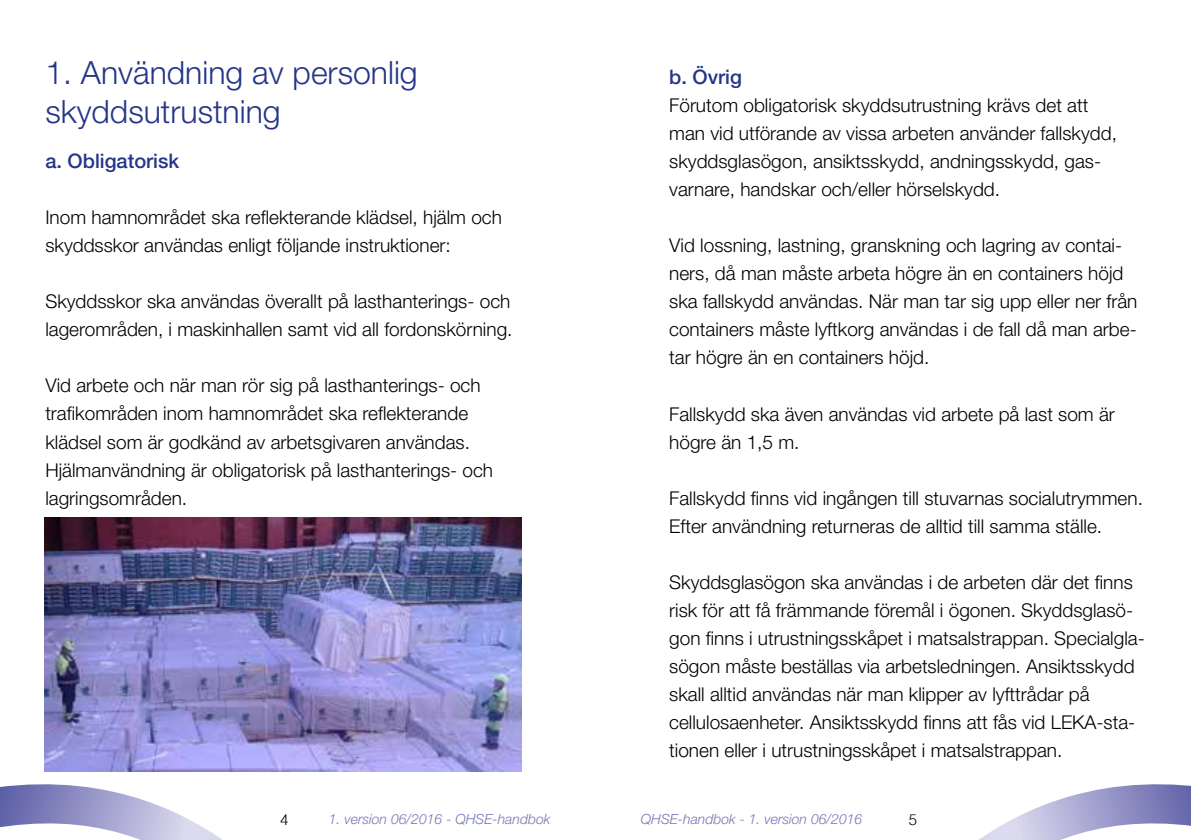
<style>
.page{position:relative;width:1191px;height:840px;background:#fff}
.page>*{position:absolute;margin:0;border:0;box-sizing:border-box;transform-origin:0 0}
.t1{font:300 32px/38.4px "Helvetica Neue LT Pro";color:#243588}
.t2{font:500 20px "Helvetica Neue LT Pro";color:#243588}
.t3{font:300 19px/28px "Helvetica Neue LT Pro";color:#000}
.t4{font:300 15px "Helvetica";color:#000}
.t5{font:italic 300 14px "Helvetica Neue LT Pro";color:#7778b5}
</style>
<div class="page">
<svg style="left:980px;top:784px;width:211px;height:55px"></svg>
<svg style="left:0;top:684px;width:306px;height:155px"></svg>
<img style="left:45px;top:517px;width:477px;height:254px">
<h1 class="t1" style="left:45px;top:53px;width:374px">1. Användning av personlig skyddsutrustning</h1>
<p class="t2" style="left:45px;top:149px;width:135px">a. Obligatorisk</p>
<p class="t3" style="left:45px;top:203px;width:458px">Inom hamnområdet ska reflekterande klädsel, hjälm och skyddsskor användas enligt följande instruktioner:</p>
<p class="t3" style="left:45px;top:287px;width:468px">Skyddsskor ska användas överallt på lasthanterings- och lagerområden, i maskinhallen samt vid all fordonskörning.</p>
<p class="t3" style="left:45px;top:371px;width:449px">Vid arbete och när man rör sig på lasthanterings- och trafikområden inom hamnområdet ska reflekterande klädsel som är godkänd av arbetsgivaren användas.<br>Hjälmanvändning är obligatorisk på lasthanterings- och lagringsområden.</p>
<p class="t2" style="left:669px;top:65px;width:74px">b. Övrig</p>
<p class="t3" style="left:669px;top:91px;width:449px">Förutom obligatorisk skyddsutrustning krävs det att man vid utförande av vissa arbeten använder fallskydd, skyddsglasögon, ansiktsskydd, andningsskydd, gas&shy;varnare, handskar och/eller hörselskydd.</p>
<p class="t3" style="left:669px;top:231px;width:470px">Vid lossning, lastning, granskning och lagring av contai&shy;ners, då man måste arbeta högre än en containers höjd ska fallskydd användas. När man tar sig upp eller ner från containers måste lyftkorg användas i de fall då man arbe&shy;tar högre än en containers höjd.</p>
<p class="t3" style="left:669px;top:399px;width:447px">Fallskydd ska även användas vid arbete på last som är högre än 1,5 m.</p>
<p class="t3" style="left:669px;top:483px;width:475px">Fallskydd finns vid ingången till stuvarnas socialutrymmen.<br>Efter användning returneras de alltid till samma ställe.</p>
<p class="t3" style="left:669px;top:567px;width:477px">Skyddsglasögon ska användas i de arbeten där det finns risk för att få främmande föremål i ögonen. Skyddsglasö&shy;gon finns i utrustningsskåpet i matsalstrappan. Specialgla&shy;sögon måste beställas via arbetsledningen. Ansiktsskydd skall alltid användas när man klipper av lyfttrådar på cellulosaenheter. Ansiktsskydd finns att fås vid LEKA-sta&shy;tionen eller i utrustningsskåpet i matsalstrappan.</p>
<p class="t4" style="left:280px;top:806px;width:10px">4</p>
<p class="t5" style="left:329px;top:810px;width:223px">1. version 06/2016 - QHSE-handbok</p>
<p class="t5" style="left:641px;top:810px;width:223px">QHSE-handbok - 1. version 06/2016</p>
<p class="t4" style="left:909px;top:806px;width:10px">5</p>
</div>
